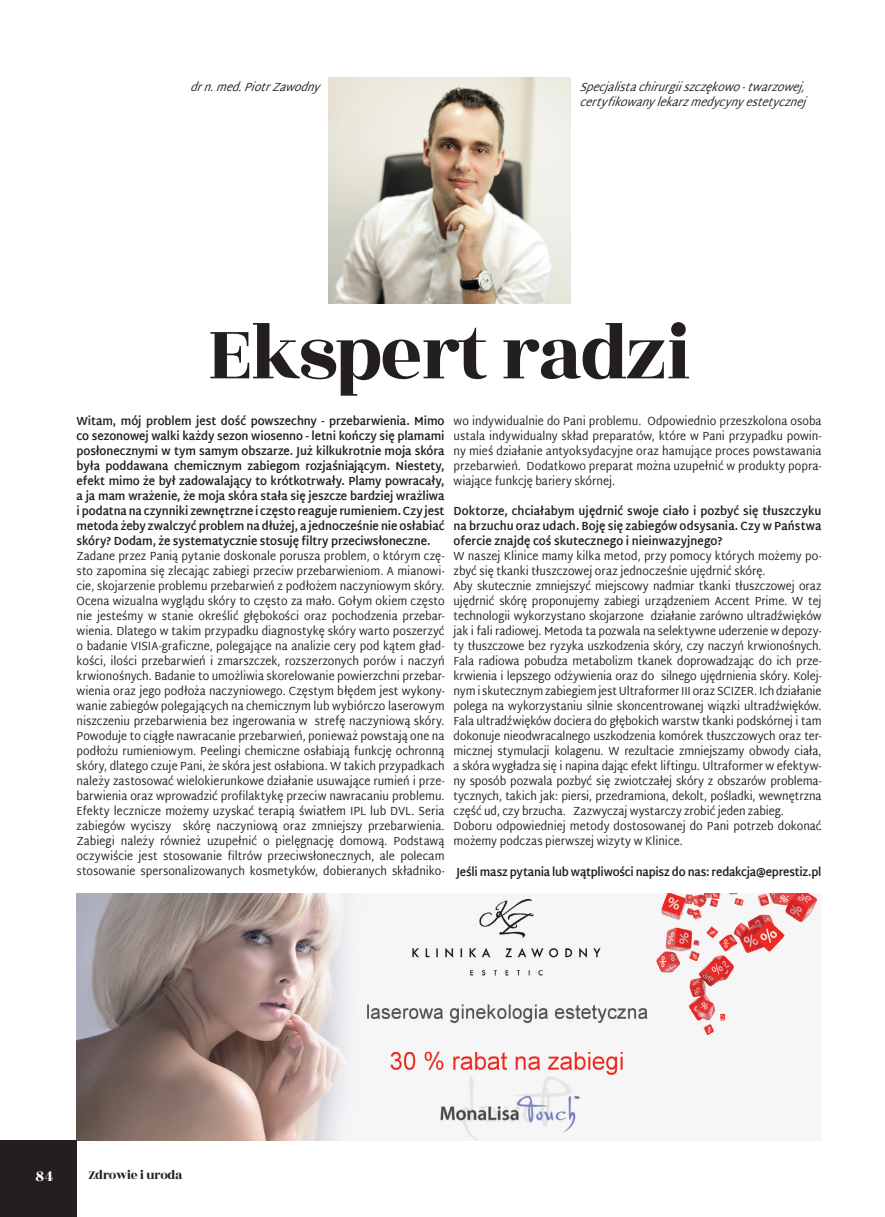
<style>
.page{position:relative;width:885px;height:1217px;background:#fff}
.page>*{position:absolute;margin:0;border:0;box-sizing:border-box;transform-origin:0 0}
.t1{font:82.5px "Rozha One";letter-spacing:-.03em;color:#231f20}
.t2{font:16.5px "Rozha One";color:#fff}
.t3{font:13.5px "Rozha One";letter-spacing:-.03em;color:#231f20}
.t4{font:12px/15px "Martel Sans";letter-spacing:-.005em;color:#231f20;text-align:justify;scale:.9 1}
.t5{font:700 12px/15px "Martel Sans";letter-spacing:-.005em;color:#231f20;text-align:justify;scale:.9 1}
.t6{font:italic 12px/15px "Martel Sans";color:#231f20;scale:.9 1}
</style>
<div class="page">
<img style="left:328px;top:78px;width:242px;height:225px">
<img style="left:77px;top:893px;width:741px;height:247px">
<div style="left:0;top:1140px;width:77px;height:76px;background:#231f20"></div>
<p class="t6" style="left:190px;top:80px;width:152px">drn.med.PiotrZawodny</p>
<p class="t6" style="left:579px;top:80px;width:260px">Specjalistachirurgiiszczękowo-twarzowej, certyfikowanylekarzmedycynyestetycznej</p>
<h1 class="t1" style="left:207px;top:296px;width:486px">Ekspert radzi</h1>
<p class="t5" style="left:77px;top:413px;width:410px">Witam, mój problem jest dość powszechny - przebarwienia. Mimo co sezonowej walki każdy sezon wiosenno - letni kończy się plamami posłonecznymi w tym samym obszarze. Już kilkukrotnie moja skóra była poddawana chemicznym zabiegom rozjaśniającym. Niestety, efekt mimo że był zadowalający to krótkotrwały. Plamy powracały, a ja mam wrażenie, że moja skóra stała się jeszcze bardziej wrażliwa i podatna na czynniki zewnętrzne i często reaguje rumieniem. Czy jest metoda żeby zwalczyć problem na dłużej, a jednocześnie nie osłabiać skóry? Dodam, że systematycznie stosuję filtry przeciwsłoneczne.</p>
<p class="t4" style="left:77px;top:548px;width:410px">Zadane przez Panią pytanie doskonale porusza problem, o którym czę&shy;sto zapomina się zlecając zabiegi przeciw przebarwieniom. A mianowi&shy;cie, skojarzenie problemu przebarwień z podłożem naczyniowym skóry.<br>Ocena wizualna wyglądu skóry to często za mało. Gołym okiem często nie jesteśmy w stanie określić głębokości oraz pochodzenia przebar&shy;wienia. Dlatego w takim przypadku diagnostykę skóry warto poszerzyć o badanie VISIA-graficzne, polegające na analizie cery pod kątem gład&shy;kości, ilości przebarwień i zmarszczek, rozszerzonych porów i naczyń krwionośnych. Badanie to umożliwia skorelowanie powierzchni przebar&shy;wienia oraz jego podłoża naczyniowego. Częstym błędem jest wykony&shy;wanie zabiegów polegających na chemicznym lub wybiórczo laserowym niszczeniu przebarwienia bez ingerowania w strefę naczyniową skóry.<br>Powoduje to ciągłe nawracanie przebarwień, ponieważ powstają one na podłożu rumieniowym. Peelingi chemiczne osłabiają funkcję ochronną skóry, dlatego czuje Pani, że skóra jest osłabiona. W takich przypadkach należy zastosować wielokierunkowe działanie usuwające rumień i prze&shy;barwienia oraz wprowadzić profilaktykę przeciw nawracaniu problemu.<br>Efekty lecznicze możemy uzyskać terapią światłem IPL lub DVL. Seria zabiegów wyciszy skórę naczyniową oraz zmniejszy przebarwienia.<br>Zabiegi należy również uzupełnić o pielęgnację domową. Podstawą oczywiście jest stosowanie filtrów przeciwsłonecznych, ale polecam stosowanie spersonalizowanych kosmetyków, dobieranych składniko-</p>
<p class="t4" style="left:453px;top:413px;width:410px">wo indywidualnie do Pani problemu. Odpowiednio przeszkolona osoba ustala indywidualny skład preparatów, które w Pani przypadku powin&shy;ny mieś działanie antyoksydacyjne oraz hamujące proces powstawania przebarwień. Dodatkowo preparat można uzupełnić w produkty popra&shy;wiające funkcję bariery skórnej.</p>
<p class="t5" style="left:453px;top:503px;width:410px">Doktorze, chciałabym ujędrnić swoje ciało i pozbyć się tłuszczyku na brzuchu oraz udach. Boję się zabiegów odsysania. Czy w Państwa ofercie znajdę coś skutecznego i nieinwazyjnego?</p>
<p class="t4" style="left:453px;top:548px;width:410px;text-align:left">W naszej Klinice mamy kilka metod, przy pomocy których możemy po&shy;zbyć się tkanki tłuszczowej oraz jednocześnie ujędrnić skórę.<br>Aby skutecznie zmniejszyć miejscowy nadmiar tkanki tłuszczowej oraz ujędrnić skórę proponujemy zabiegi urządzeniem Accent Prime. W tej technologii wykorzystano skojarzone działanie zarówno ultradźwięków jak i fali radiowej. Metoda ta pozwala na selektywne uderzenie w depozy&shy;ty tłuszczowe bez ryzyka uszkodzenia skóry, czy naczyń krwionośnych.<br>Fala radiowa pobudza metabolizm tkanek doprowadzając do ich prze&shy;krwienia i lepszego odżywienia oraz do silnego ujędrnienia skóry. Kolej&shy;nym i skutecznym zabiegiem jest Ultraformer III oraz SCIZER. Ich działanie polega na wykorzystaniu silnie skoncentrowanej wiązki ultradźwięków.<br>Fala ultradźwięków dociera do głębokich warstw tkanki podskórnej i tam dokonuje nieodwracalnego uszkodzenia komórek tłuszczowych oraz ter&shy;micznej stymulacji kolagenu. W rezultacie zmniejszamy obwody ciała, a skóra wygładza się i napina dając efekt liftingu. Ultraformer w efektyw&shy;ny sposób pozwala pozbyć się zwiotczałej skóry z obszarów problema&shy;tycznych, takich jak: piersi, przedramiona, dekolt, pośladki, wewnętrzna część ud, czy brzucha. Zazwyczaj wystarczy zrobić jeden zabieg.<br>Doboru odpowiedniej metody dostosowanej do Pani potrzeb dokonać możemy podczas pierwszej wizyty w Klinice.</p>
<p class="t5" style="left:456px;top:863px;width:407px">Jeśli masz pytania lub wątpliwości napisz do nas: redakcja@eprestiz.pl</p>
<h2 class="t2" style="left:36px;top:1163px;width:19px">84</h2>
<p class="t3" style="left:89px;top:1165px;width:95px">Zdrowie i uroda</p>
</div>
